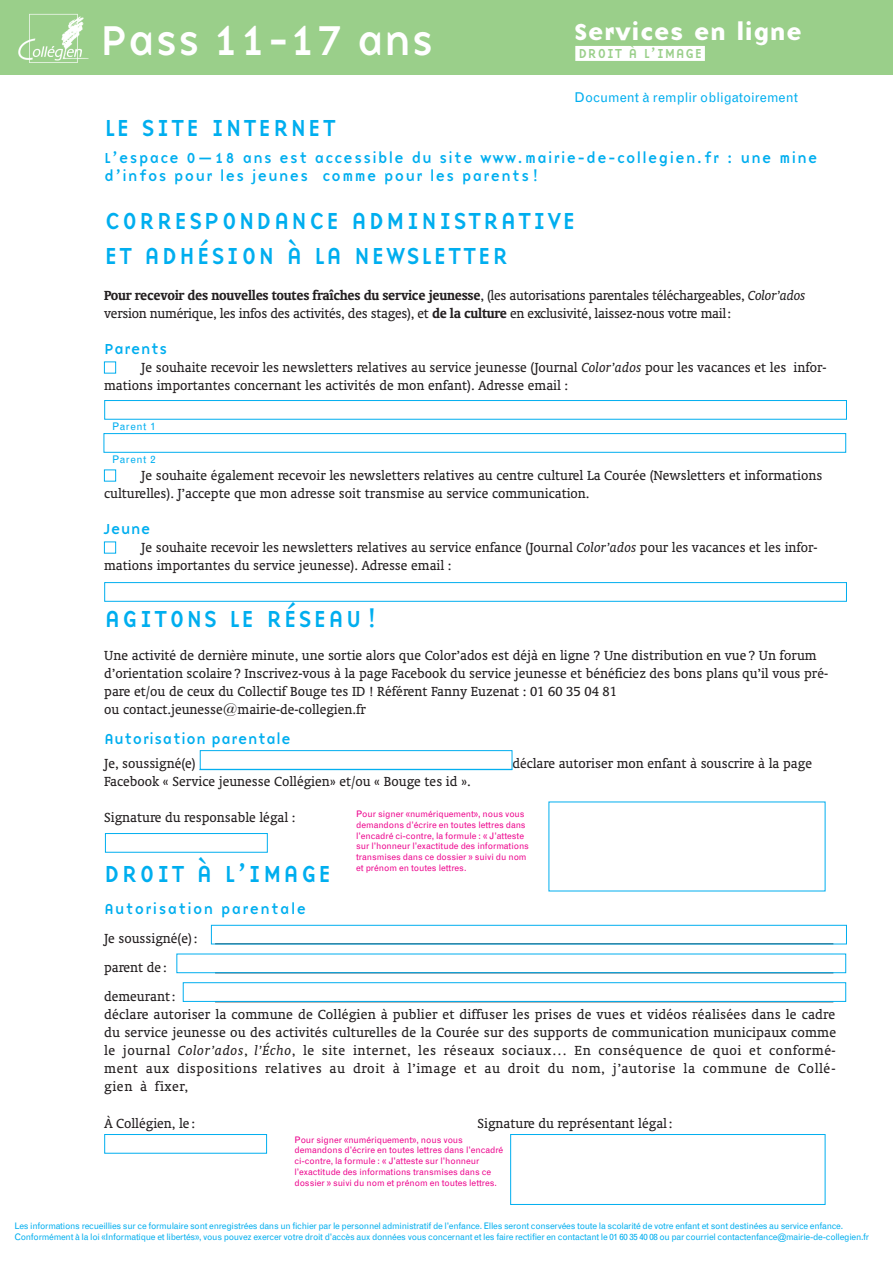
<style>
.page{position:relative;width:893px;height:1263px;background:#fff}
.page>*{position:absolute;margin:0;border:0;box-sizing:border-box;transform-origin:0 0}
.Titre-1{font:43.2px "Base Nine";letter-spacing:-.035em;color:#fff}
.TITRE_CAPS{font:24px "Base Nine";letter-spacing:.06em;color:#00aeef}
.Titre-1-2{font:24px "Base Nine B";letter-spacing:.015em;color:#fff}
.XX_Normal{font:15px/18px "Oranda BT";color:#231f20}
.XX_Normal-2{font:15px/18px "Oranda BT";letter-spacing:-.02em;color:#231f20}
.TITRE_CAPS-2{font:15px/18px "Base Nine";letter-spacing:.045em;color:#00aeef}
.XX_Normal-3{font:15px "Base Nine";color:#00aeef}
.XX-sous-titre{font:13.5px "Grotesque";color:#00aeef}
.barrette{font:13.5px "Base Nine";letter-spacing:.035em;color:#9acf8a}
.TITRE_CAPS-3{font:10.5px "Grotesque";letter-spacing:.05em;color:#00aeef}
.t1{font:9px/10.8px "Grotesque";letter-spacing:-.01em;color:#ed028c}
.t2{font:9px "Grotesque";letter-spacing:-.03em;color:#00aeef}
.s1{font-weight:700}
.s2{font-style:italic}
</style>
<div class="page">
<div style="left:0;top:0;width:893px;height:74px;background:#9acf8a"></div>
<div style="left:575px;top:46px;width:130px;height:15px;background:#fff"></div>
<img style="left:11px;top:13px;width:85px;height:62px">
<hr style="left:199px;top:769px;width:313px;height:1px;background:#00aeef">
<div style="left:104px;top:362px;width:12px;height:11px;border:1px solid #00aeef"></div>
<div style="left:104px;top:470px;width:12px;height:11px;border:1px solid #00aeef"></div>
<div style="left:104px;top:542px;width:12px;height:11px;border:1px solid #00aeef"></div>
<div style="left:104px;top:1134px;width:163px;height:19px;border:1px solid #00aeef"></div>
<div style="left:510px;top:1134px;width:315px;height:71px;border:1px solid #00aeef"></div>
<div style="left:104px;top:400px;width:743px;height:20px;border:1px solid #00aeef"></div>
<div style="left:104px;top:433px;width:742px;height:20px;border:1px solid #00aeef"></div>
<div style="left:104px;top:582px;width:743px;height:20px;border:1px solid #00aeef"></div>
<div style="left:200px;top:750px;width:312px;height:20px;border:1px solid #00aeef"></div>
<div style="left:211px;top:925px;width:636px;height:19px;border:1px solid #00aeef"></div>
<div style="left:176px;top:954px;width:670px;height:19px;border:1px solid #00aeef"></div>
<div style="left:183px;top:982px;width:663px;height:20px;border:1px solid #00aeef"></div>
<div style="left:105px;top:833px;width:163px;height:20px;border:1px solid #00aeef"></div>
<p class="Titre-1" style="left:100px;top:10px;width:336px">Pass 11-17 ans</p>
<p class="Titre-1-2" style="left:574px;top:13px;width:230px">Services en ligne</p>
<p class="barrette" style="left:578px;top:44px;width:125px">DROIT À L’IMAGE</p>
<p class="XX-sous-titre" style="left:574px;top:89px;width:225px">Document à remplir obligatoirement</p>
<p class="TITRE_CAPS" style="left:104px;top:111px;width:233px">LE SITE INTERNET</p>
<p class="TITRE_CAPS-2" style="left:104px;top:149px;width:715px">L’espace 0 – 18 ans est accessible du site www.mairie-de-collegien.fr : une mine d’infos pour les jeunes comme pour les parents !</p>
<p class="TITRE_CAPS" style="left:104px;top:203px;width:473px">CORRESPONDANCE ADMINISTRATIVE</p>
<p class="TITRE_CAPS" style="left:104px;top:239px;width:406px">ET ADHÉSION À LA NEWSLETTER</p>
<p class="XX_Normal-2" style="left:104px;top:286px;width:703px"><span class="s1">Pour recevoir des nouvelles toutes fraîches du service jeunesse</span>, (les autorisations parentales téléchargeables, <span class="s2">Color’ados </span>version numérique, les infos des activités, des stages), et <span class="s1">de la culture</span> en exclusivité, laissez-nous votre mail:</p>
<p class="XX_Normal-3" style="left:104px;top:338px;width:65px">Parents</p>
<p class="XX_Normal" style="left:104px;top:358px;width:724px;text-indent:37px">Je souhaite recevoir les newsletters relatives au service jeunesse (Journal <span class="s2">Color’ados</span> pour les vacances et les infor&shy;mations importantes concernant les activités de mon enfant). Adresse email :</p>
<p class="TITRE_CAPS-3" style="left:112px;top:420px;width:45px">Parent 1</p>
<p class="TITRE_CAPS-3" style="left:112px;top:453px;width:45px">Parent 2</p>
<p class="XX_Normal" style="left:104px;top:466px;width:720px;text-indent:37px">Je souhaite également recevoir les newsletters relatives au centre culturel La Courée (Newsletters et informations culturelles). J’accepte que mon adresse soit transmise au service communication.</p>
<p class="XX_Normal-3" style="left:104px;top:518px;width:48px">Jeune</p>
<p class="XX_Normal" style="left:104px;top:538px;width:715px;text-indent:37px">Je souhaite recevoir les newsletters relatives au service enfance (Journal <span class="s2">Color’ados</span> pour les vacances et les infor&shy;mations importantes du service jeunesse). Adresse email :</p>
<p class="TITRE_CAPS" style="left:104px;top:601px;width:275px">AGITONS LE RÉSEAU !</p>
<p class="XX_Normal" style="left:104px;top:646px;width:725px">Une activité de dernière minute, une sortie alors que Color’ados est déjà en ligne ? Une distribution en vue ? Un forum d’orientation scolaire ? Inscrivez-vous à la page Facebook du service jeunesse et bénéficiez des bons plans qu’il vous pré&shy;pare et/ou de ceux du Collectif Bouge tes ID ! Référent Fanny Euzenat : 01 60 35 04 81</p>
<p class="XX_Normal" style="left:104px;top:700px;width:263px">ou contact.jeunesse@mairie-de-collegien.fr</p>
<p class="XX_Normal-3" style="left:104px;top:728px;width:188px">Autorisation parentale</p>
<p class="XX_Normal" style="left:104px;top:754px;width:93px">Je, soussigné(e)</p>
<p class="XX_Normal" style="left:512px;top:754px;width:301px">déclare autoriser mon enfant à souscrire à la page</p>
<p class="XX_Normal" style="left:104px;top:772px;width:368px">Facebook « Service jeunesse Collégien» et/ou « Bouge tes id ».</p>
<p class="XX_Normal" style="left:104px;top:808px;width:193px">Signature du responsable légal :</p>
<p class="t1" style="left:356px;top:809px;width:170px">Pour signer «numériquement», nous vous</p>
<p class="t1" style="left:356px;top:819px;width:174px">demandons d’écrire en toutes lettres dans l’encadré ci-contre, la formule : « J’atteste sur l’honneur l’exactitude des informations transmises dans ce dossier » suivi du nom et prénom en toutes lettres.</p>
<p class="TITRE_CAPS" style="left:104px;top:857px;width:229px">DROIT À L’IMAGE</p>
<p class="TITRE_CAPS-2" style="left:104px;top:899px;width:204px">Autorisation parentale</p>
<p class="XX_Normal" style="left:104px;top:929px;width:95px">Je soussigné(e):</p>
<p class="XX_Normal" style="left:104px;top:958px;width:64px">parent de :</p>
<p class="XX_Normal" style="left:104px;top:987px;width:73px">demeurant:</p>
<p class="XX_Normal" style="left:104px;top:1005px;width:734px;text-align:justify">déclare autoriser la commune de Collégien à publier et diffuser les prises de vues et vidéos réalisées dans le cadre du service jeunesse ou des activités culturelles de la Courée sur des supports de communication municipaux comme le journal <span class="s2">Color’ados</span>, <span class="s2">l’Écho</span>, le site internet, les réseaux sociaux… En conséquence de quoi et conformé&shy;ment aux dispositions relatives au droit à l’image et au droit du nom, j’autorise la commune de Collé-</p>
<p class="XX_Normal" style="left:104px;top:1114px;width:92px">À Collégien, le :</p>
<p class="XX_Normal" style="left:478px;top:1114px;width:196px">Signature du représentant légal:</p>
<p class="t1" style="left:294px;top:1134px;width:170px">Pour signer «numériquement», nous vous</p>
<p class="t1" style="left:294px;top:1145px;width:210px">demandons d’écrire en toutes lettres dans l’encadré ci-contre, la formule : « J’atteste sur l’honneur</p>
<p class="t1" style="left:294px;top:1166px;width:204px">l’exactitude des informations transmises dans ce dossier » suivi du nom et prénom en toutes lettres.</p>
<p class="t2" style="left:14px;top:1220px;width:830px">Les informations recueillies sur ce formulaire sont enregistrées dans un fichier par le personnel administratif de l’enfance. Elles seront conservées toute la scolarité de votre enfant et sont destinées au service enfance.</p>
<p class="t2" style="left:14px;top:1231px;width:856px">Conformément à la loi «Informatique et libertés», vous pouvez exercer votre droit d’accès aux données vous concernant et les faire rectifier en contactant le 01 60 35 40 08 ou par courriel contactenfance@mairie-de-collegien.fr</p>
</div>
